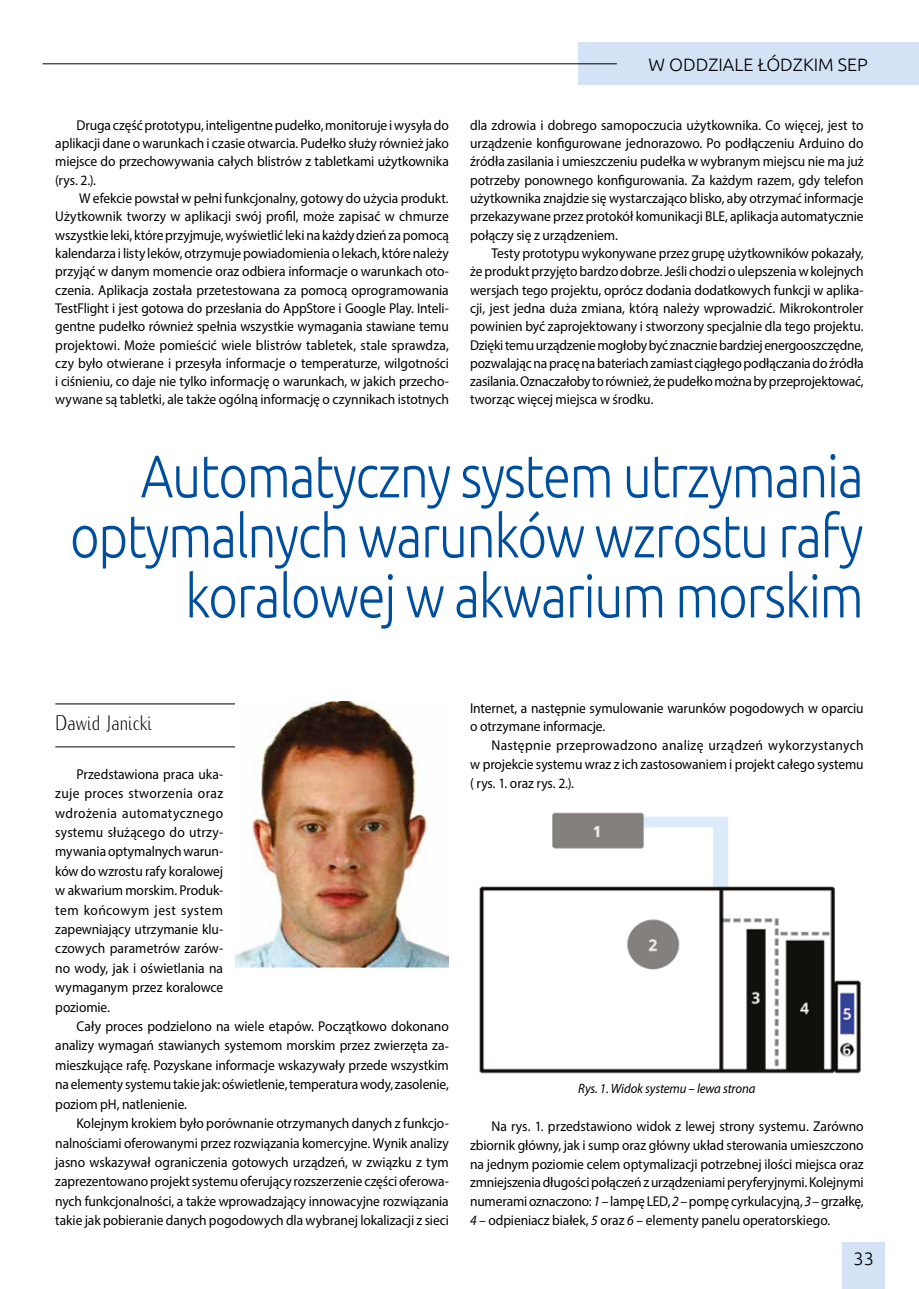
<style>
.page{position:relative;width:919px;height:1289px;background:#fff}
.page>*{position:absolute;margin:0;border:0;box-sizing:border-box;transform-origin:0 0}
.t1{font:300 60px/60px "Ubuntu";letter-spacing:-.025em;color:#004f9f;text-align:right;scale:.85 1}
.t2{font:300 21px "Iwona";color:#000;scale:.8 1}
.t3{font:300 18px "Ubuntu";color:#000}
.t4{font:14.25px/18.3px "Myriad Pro";letter-spacing:-.005em;color:#000;text-align:justify;scale:.95 1}
.t5{font:italic 13.5px "Myriad Pro";letter-spacing:-.01em;color:#000;scale:.95 1}
.s1{font-style:italic}
</style>
<div class="page">
<div style="left:842px;top:1242px;width:42px;height:46px;background:#d3e2f5"></div>
<div style="left:578px;top:43px;width:340px;height:42px;background:#d3e2f5"></div>
<hr style="left:55px;top:703px;width:394px;height:1px;background:#000">
<hr style="left:55px;top:746px;width:394px;height:1px;background:#000">
<img style="left:236px;top:702px;width:213px;height:265px">
<img style="left:479px;top:812px;width:382px;height:262px">
<hr style="left:43px;top:63px;width:574px;height:1px;background:#000">
<p class="t4" style="left:55px;top:116px;width:416px;text-indent:21px">Druga część prototypu, inteligentne pudełko, monitoruje i wysyła do aplikacji dane o warunkach i czasie otwarcia. Pudełko służy również jako miejsce do przechowywania całych blistrów z tabletkami użytkownika (rys. 2.).</p>
<p class="t4" style="left:55px;top:189px;width:416px;text-indent:24px">W efekcie powstał w pełni funkcjonalny, gotowy do użycia produkt.<br>Użytkownik tworzy w aplikacji swój profil, może zapisać w chmurze wszystkie leki, które przyjmuje, wyświetlić leki na każdy dzień za pomocą kalendarza i listy leków, otrzymuje powiadomienia o lekach, które należy przyjąć w danym momencie oraz odbiera informacje o warunkach oto&shy;czenia. Aplikacja została przetestowana za pomocą oprogramowania TestFlight i jest gotowa do przesłania do AppStore i Google Play. Inteli&shy;gentne pudełko również spełnia wszystkie wymagania stawiane temu projektowi. Może pomieścić wiele blistrów tabletek, stale sprawdza, czy było otwierane i przesyła informacje o temperaturze, wilgotności i ciśnieniu, co daje nie tylko informację o warunkach, w jakich przecho&shy;wywane są tabletki, ale także ogólną informację o czynnikach istotnych</p>
<p class="t3" style="left:648px;top:54px;width:221px">W ODDZIALE ŁÓDZKIM SEP</p>
<p class="t4" style="left:470px;top:116px;width:416px">dla zdrowia i dobrego samopoczucia użytkownika. Co więcej, jest to urządzenie konfigurowane jednorazowo. Po podłączeniu Arduino do źródła zasilania i umieszczeniu pudełka w wybranym miejscu nie ma już potrzeby ponownego konfigurowania. Za każdym razem, gdy telefon użytkownika znajdzie się wystarczająco blisko, aby otrzymać informacje przekazywane przez protokół komunikacji BLE, aplikacja automatycznie połączy się z urządzeniem.</p>
<p class="t4" style="left:470px;top:244px;width:416px;text-indent:21px">Testy prototypu wykonywane przez grupę użytkowników pokazały, że produkt przyjęto bardzo dobrze. Jeśli chodzi o ulepszenia w kolejnych wersjach tego projektu, oprócz dodania dodatkowych funkcji w aplika&shy;cji, jest jedna duża zmiana, którą należy wprowadzić. Mikrokontroler powinien być zaprojektowany i stworzony specjalnie dla tego projektu.<br>Dzięki temu urządzenie mogłoby być znacznie bardziej energooszczędne, pozwalając na pracę na bateriach zamiast ciągłego podłączania do źródła zasilania. Oznaczałoby to również, że pudełko można by przeprojektować, tworząc więcej miejsca w środku.</p>
<h1 class="t1" style="left:70px;top:444px;width:935px">Automatyczny system utrzymania optymalnych warunków wzrostu rafy koralowej w akwarium morskim</h1>
<h2 class="t2" style="left:55px;top:706px;width:122px">Dawid Janicki</h2>
<p class="t4" style="left:55px;top:764px;width:178px;line-height:19.4px;text-indent:21px">Przedstawiona praca uka&shy;zuje proces stworzenia oraz wdrożenia automatycznego systemu służącego do utrzy&shy;mywania optymalnych warun&shy;ków do wzrostu rafy koralowej w akwarium morskim. Produk&shy;tem końcowym jest system zapewniający utrzymanie klu&shy;czowych parametrów zarów&shy;no wody, jak i oświetlania na wymaganym przez koralowce poziomie.</p>
<p class="t4" style="left:55px;top:1016px;width:416px;line-height:19.4px;text-indent:21px">Cały proces podzielono na wiele etapów. Początkowo dokonano analizy wymagań stawianych systemom morskim przez zwierzęta za&shy;mieszkujące rafę. Pozyskane informacje wskazywały przede wszystkim na elementy systemu takie jak: oświetlenie, temperatura wody, zasolenie, poziom pH, natlenienie.</p>
<p class="t4" style="left:55px;top:1113px;width:416px;line-height:19.4px;text-indent:21px">Kolejnym krokiem było porównanie otrzymanych danych z funkcjo&shy;nalnościami oferowanymi przez rozwiązania komercyjne. Wynik analizy jasno wskazywał ograniczenia gotowych urządzeń, w związku z tym zaprezentowano projekt systemu oferujący rozszerzenie części oferowa&shy;nych funkcjonalności, a także wprowadzający innowacyjne rozwiązania takie jak pobieranie danych pogodowych dla wybranej lokalizacji z sieci</p>
<p class="t4" style="left:470px;top:698px;width:415px;line-height:18.9px">Internet, a następnie symulowanie warunków pogodowych w oparciu o otrzymane informacje.</p>
<p class="t4" style="left:470px;top:736px;width:416px;line-height:18.9px;text-indent:21px">Następnie przeprowadzono analizę urządzeń wykorzystanych w projekcie systemu wraz z ich zastosowaniem i projekt całego systemu ( rys. 1. oraz rys. 2.).</p>
<p class="t5" style="left:578px;top:1080px;width:188px">Rys. 1. Widok systemu – lewa strona</p>
<p class="t4" style="left:470px;top:1116px;width:416px;line-height:18.9px;text-indent:21px">Na rys. 1. przedstawiono widok z lewej strony systemu. Zarówno zbiornik główny, jak i sump oraz główny układ sterowania umieszczono na jednym poziomie celem optymalizacji potrzebnej ilości miejsca oraz zmniejszenia długości połączeń z urządzeniami peryferyjnymi. Kolejnymi numerami oznaczono: <span class="s1">1</span> – lampę LED, <span class="s1">2</span> – pompę cyrkulacyjną, <span class="s1">3</span> – grzałkę, <span class="s1">4</span> – odpieniacz białek, <span class="s1">5</span> oraz <span class="s1">6</span> – elementy panelu operatorskiego.</p>
<p class="t3" style="left:853px;top:1247px;width:22px">33</p>
</div>
